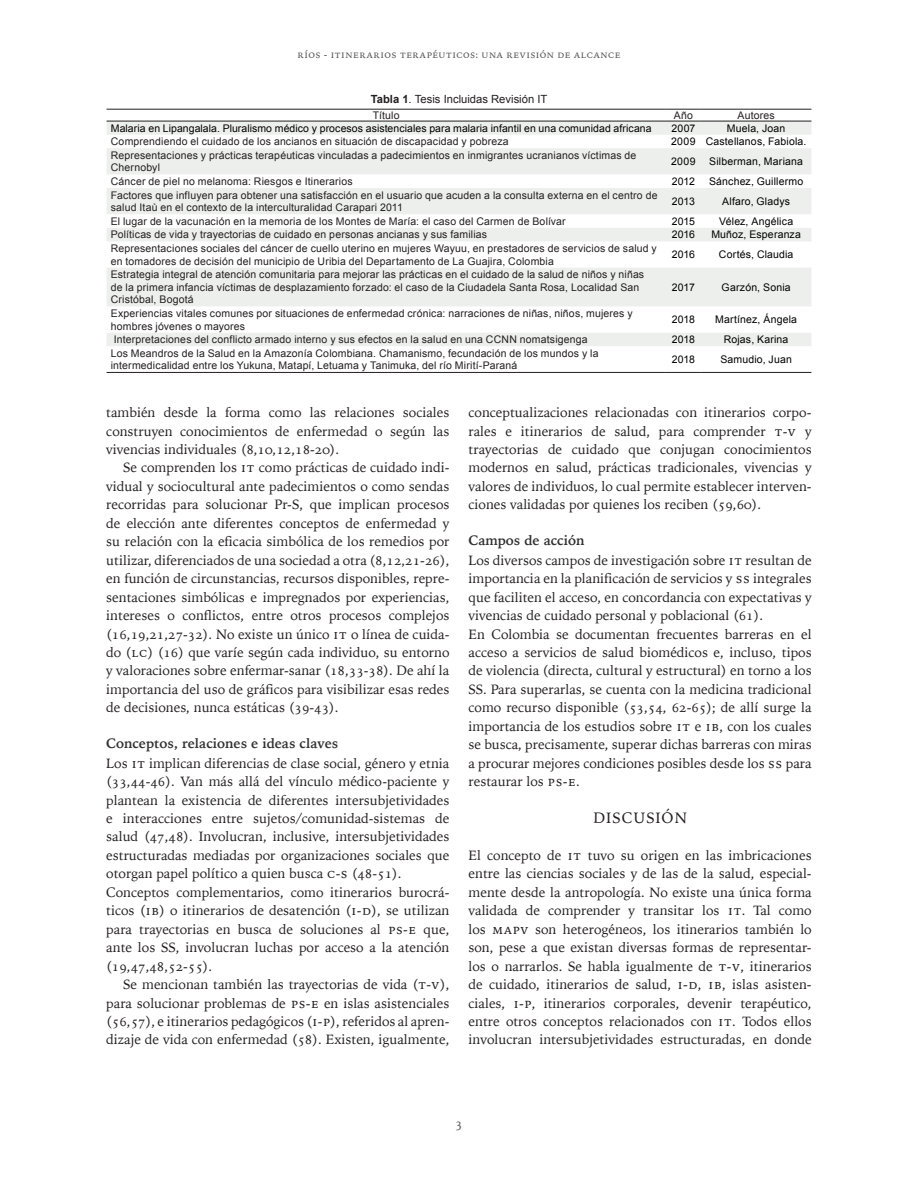
<style>
.page{position:relative;width:918px;height:1188px;background:#fff}
.page>*{position:absolute;margin:0;border:0;box-sizing:border-box;transform-origin:0 0}
.T1{font:15px "Iowan Old Style";letter-spacing:.07em;color:#231f20}
.Parrafo_primero{font:13.5px/18.5px "Iowan Old Style";color:#231f20;text-align:justify}
.Cuerpo_de_texto{font:13.5px/18.5px "Iowan Old Style";color:#231f20;text-align:justify}
.T2{font:700 13.5px "Iowan Old Style";color:#312f30}
.t1{font:13.5px "Iowan Old Style";color:#57585a}
.Info_graficas{font:11.25px "Arial";color:#231f20}
.tex_Tabla{font:10.5px/12.6px "Arial";letter-spacing:.015em;color:#231f20}
.tex_Tabla-2{font:10.5px "Arial";letter-spacing:.015em;color:#000}
.t2{font:10.5px "Iowan Old Style";letter-spacing:-.02em;color:#57585a}
.s1{font-weight:700}
</style>
<div class="page">
<div style="left:107px;top:122px;width:704px;height:13px;background:#edefed"></div>
<svg style="left:107px;top:148px;width:704px;height:198px;fill:#edefed"></svg>
<hr style="left:107px;top:109px;width:559px;height:1px;background:#231f20">
<hr style="left:666px;top:109px;width:35px;height:1px;background:#231f20">
<hr style="left:701px;top:109px;width:110px;height:1px;background:#231f20">
<hr style="left:107px;top:121px;width:559px;height:1px;background:#231f20">
<hr style="left:666px;top:121px;width:35px;height:1px;background:#231f20">
<hr style="left:701px;top:121px;width:110px;height:1px;background:#231f20">
<hr style="left:107px;top:372px;width:559px;height:1px;background:#231f20">
<hr style="left:666px;top:372px;width:35px;height:1px;background:#231f20">
<hr style="left:701px;top:372px;width:110px;height:1px;background:#231f20">
<p class="t2" style="left:297px;top:45px;width:325px">RÍOS - ITINERARIOS TERAPÉUTICOS: UNA REVISIÓN DE ALCANCE</p>
<p class="Info_graficas" style="left:371px;top:91px;width:178px"><span class="s1">Tabla 1</span>. Tesis Incluidas Revisión IT</p>
<p class="tex_Tabla" style="left:373px;top:109px;width:28px">Título</p>
<p class="tex_Tabla" style="left:674px;top:109px;width:21px">Año</p>
<p class="tex_Tabla" style="left:738px;top:109px;width:39px">Autores</p>
<p class="tex_Tabla-2" style="left:111px;top:121px;width:542px">Malaria en Lipangalala. Pluralismo médico y procesos asistenciales para malaria infantil en una comunidad africana</p>
<p class="tex_Tabla-2" style="left:671px;top:121px;width:25px">2007</p>
<p class="tex_Tabla-2" style="left:727px;top:121px;width:60px">Muela, Joan</p>
<p class="tex_Tabla" style="left:111px;top:135px;width:400px">Comprendiendo el cuidado de los ancianos en situación de discapacidad y pobreza</p>
<p class="tex_Tabla-2" style="left:671px;top:135px;width:26px">2009</p>
<p class="tex_Tabla-2" style="left:706px;top:135px;width:102px">Castellanos, Fabiola.</p>
<p class="tex_Tabla" style="left:111px;top:149px;width:527px">Representaciones y prácticas terapéuticas vinculadas a padecimientos en inmigrantes ucranianos víctimas de<br>Chernobyl</p>
<p class="tex_Tabla-2" style="left:671px;top:155px;width:26px">2009</p>
<p class="tex_Tabla-2" style="left:709px;top:155px;width:95px">Silberman, Mariana</p>
<p class="tex_Tabla" style="left:111px;top:175px;width:243px">Cáncer de piel no melanoma: Riesgos e Itinerarios</p>
<p class="tex_Tabla-2" style="left:672px;top:175px;width:25px">2012</p>
<p class="tex_Tabla-2" style="left:709px;top:175px;width:96px">Sánchez, Guillermo</p>
<p class="tex_Tabla" style="left:111px;top:189px;width:548px">Factores que influyen para obtener una satisfacción en el usuario que acuden a la consulta externa en el centro de salud Itaù en el contexto de la interculturalidad Carapari 2011</p>
<p class="tex_Tabla-2" style="left:672px;top:194px;width:25px">2013</p>
<p class="tex_Tabla-2" style="left:722px;top:194px;width:69px">Alfaro, Gladys</p>
<p class="tex_Tabla" style="left:111px;top:215px;width:456px">El lugar de la vacunación en la memoria de los Montes de María: el caso del Carmen de Bolívar</p>
<p class="tex_Tabla-2" style="left:672px;top:214px;width:25px">2015</p>
<p class="tex_Tabla-2" style="left:719px;top:214px;width:76px">Vélez, Angélica</p>
<p class="tex_Tabla" style="left:111px;top:229px;width:378px">Políticas de vida y trayectorias de cuidado en personas ancianas y sus familias</p>
<p class="tex_Tabla-2" style="left:672px;top:228px;width:25px">2016</p>
<p class="tex_Tabla-2" style="left:711px;top:228px;width:91px">Muñoz, Esperanza</p>
<p class="tex_Tabla" style="left:111px;top:242px;width:548px">Representaciones sociales del cáncer de cuello uterino en mujeres Wayuu, en prestadores de servicios de salud y en tomadores de decisión del municipio de Uribia del Departamento de La Guajira, Colombia</p>
<p class="tex_Tabla-2" style="left:672px;top:248px;width:25px">2016</p>
<p class="tex_Tabla-2" style="left:719px;top:248px;width:76px">Cortés, Claudia</p>
<p class="tex_Tabla" style="left:111px;top:268px;width:535px">Estrategia integral de atención comunitaria para mejorar las prácticas en el cuidado de la salud de niños y niñas de la primera infancia víctimas de desplazamiento forzado: el caso de la Ciudadela Santa Rosa, Localidad San<br>Cristóbal, Bogotá</p>
<p class="tex_Tabla-2" style="left:672px;top:280px;width:25px">2017</p>
<p class="tex_Tabla-2" style="left:722px;top:280px;width:71px">Garzón, Sonia</p>
<p class="tex_Tabla" style="left:111px;top:307px;width:523px">Experiencias vitales comunes por situaciones de enfermedad crónica: narraciones de niñas, niños, mujeres y hombres jóvenes o mayores</p>
<p class="tex_Tabla-2" style="left:672px;top:313px;width:25px">2018</p>
<p class="tex_Tabla-2" style="left:715px;top:313px;width:83px">Martínez, Ángela</p>
<p class="tex_Tabla" style="left:114px;top:333px;width:476px">Interpretaciones del conflicto armado interno y sus efectos en la salud en una CCNN nomatsigenga</p>
<p class="tex_Tabla-2" style="left:672px;top:333px;width:25px">2018</p>
<p class="tex_Tabla-2" style="left:724px;top:333px;width:66px">Rojas, Karina</p>
<p class="tex_Tabla" style="left:111px;top:347px;width:489px">Los Meandros de la Salud en la Amazonía Colombiana. Chamanismo, fecundación de los mundos y la intermedicalidad entre los Yukuna, Matapí, Letuama y Tanimuka, del río Mirití-Paraná</p>
<p class="tex_Tabla-2" style="left:672px;top:353px;width:25px">2018</p>
<p class="tex_Tabla-2" style="left:720px;top:353px;width:73px">Samudio, Juan</p>
<p class="Cuerpo_de_texto" style="left:106px;top:403px;width:345px">también desde la forma como las relaciones sociales construyen conocimientos de enfermedad o según las vivencias individuales (8,10,12,18-20).</p>
<p class="Cuerpo_de_texto" style="left:106px;top:458px;width:345px;text-indent:17px">Se comprenden los IT como prácticas de cuidado indi&shy;vidual y sociocultural ante padecimientos o como sendas recorridas para solucionar Pr-S, que implican procesos de elección ante diferentes conceptos de enfermedad y su relación con la eficacia simbólica de los remedios por utilizar, diferenciados de una sociedad a otra (8,12,21-26), en función de circunstancias, recursos disponibles, repre&shy;sentaciones simbólicas e impregnados por experiencias, intereses o conflictos, entre otros procesos complejos (16,19,21,27-32). No existe un único IT o línea de cuida&shy;do (LC) (16) que varíe según cada individuo, su entorno y valoraciones sobre enfermar-sanar (18,33-38). De ahí la importancia del uso de gráficos para visibilizar esas redes de decisiones, nunca estáticas (39-43).</p>
<p class="T2" style="left:106px;top:731px;width:234px">Conceptos, relaciones e ideas claves</p>
<p class="Parrafo_primero" style="left:106px;top:753px;width:345px">Los IT implican diferencias de clase social, género y etnia (33,44-46). Van más allá del vínculo médico-paciente y plantean la existencia de diferentes intersubjetividades e interacciones entre sujetos/comunidad-sistemas de salud (47,48). Involucran, inclusive, intersubjetividades estructuradas mediadas por organizaciones sociales que otorgan papel político a quien busca C-S (48-51).</p>
<p class="Parrafo_primero" style="left:106px;top:882px;width:345px">Conceptos complementarios, como itinerarios burocrá&shy;ticos (IB) o itinerarios de desatención (I-D), se utilizan para trayectorias en busca de soluciones al PS-E que, ante los SS, involucran luchas por acceso a la atención (19,47,48,52-55).</p>
<p class="Cuerpo_de_texto" style="left:106px;top:975px;width:345px;text-indent:17px">Se mencionan también las trayectorias de vida (T-V), para solucionar problemas de PS-E en islas asistenciales (56,57), e itinerarios pedagógicos (I-P), referidos al apren&shy;dizaje de vida con enfermedad (58). Existen, igualmente,</p>
<p class="Cuerpo_de_texto" style="left:469px;top:403px;width:345px">conceptualizaciones relacionadas con itinerarios corpo&shy;rales e itinerarios de salud, para comprender T-V y trayectorias de cuidado que conjugan conocimientos modernos en salud, prácticas tradicionales, vivencias y valores de individuos, lo cual permite establecer interven&shy;ciones validadas por quienes los reciben (59,60).</p>
<p class="T2" style="left:469px;top:528px;width:117px">Campos de acción</p>
<p class="Parrafo_primero" style="left:469px;top:550px;width:345px">Los diversos campos de investigación sobre IT resultan de importancia en la planificación de servicios y SS integrales que faciliten el acceso, en concordancia con expectativas y vivencias de cuidado personal y poblacional (61).</p>
<p class="Parrafo_primero" style="left:469px;top:624px;width:345px">En Colombia se documentan frecuentes barreras en el acceso a servicios de salud biomédicos e, incluso, tipos de violencia (directa, cultural y estructural) en torno a los SS. Para superarlas, se cuenta con la medicina tradicional como recurso disponible (53,54, 62-65); de allí surge la importancia de los estudios sobre IT e IB, con los cuales se busca, precisamente, superar dichas barreras con miras a procurar mejores condiciones posibles desde los SS para restaurar los PS-E.</p>
<p class="T1" style="left:593px;top:804px;width:95px">DISCUSIÓN</p>
<p class="Parrafo_primero" style="left:469px;top:845px;width:345px">El concepto de IT tuvo su origen en las imbricaciones entre las ciencias sociales y de las de la salud, especial&shy;mente desde la antropología. No existe una única forma validada de comprender y transitar los IT. Tal como los MAPV son heterogéneos, los itinerarios también lo son, pese a que existan diversas formas de representar&shy;los o narrarlos. Se habla igualmente de T-V, itinerarios de cuidado, itinerarios de salud, I-D, IB, islas asisten&shy;ciales, I-P, itinerarios corporales, devenir terapéutico, entre otros conceptos relacionados con IT. Todos ellos involucran intersubjetividades estructuradas, en donde</p>
<p class="t1" style="left:455px;top:1111px;width:9px">3</p>
</div>
